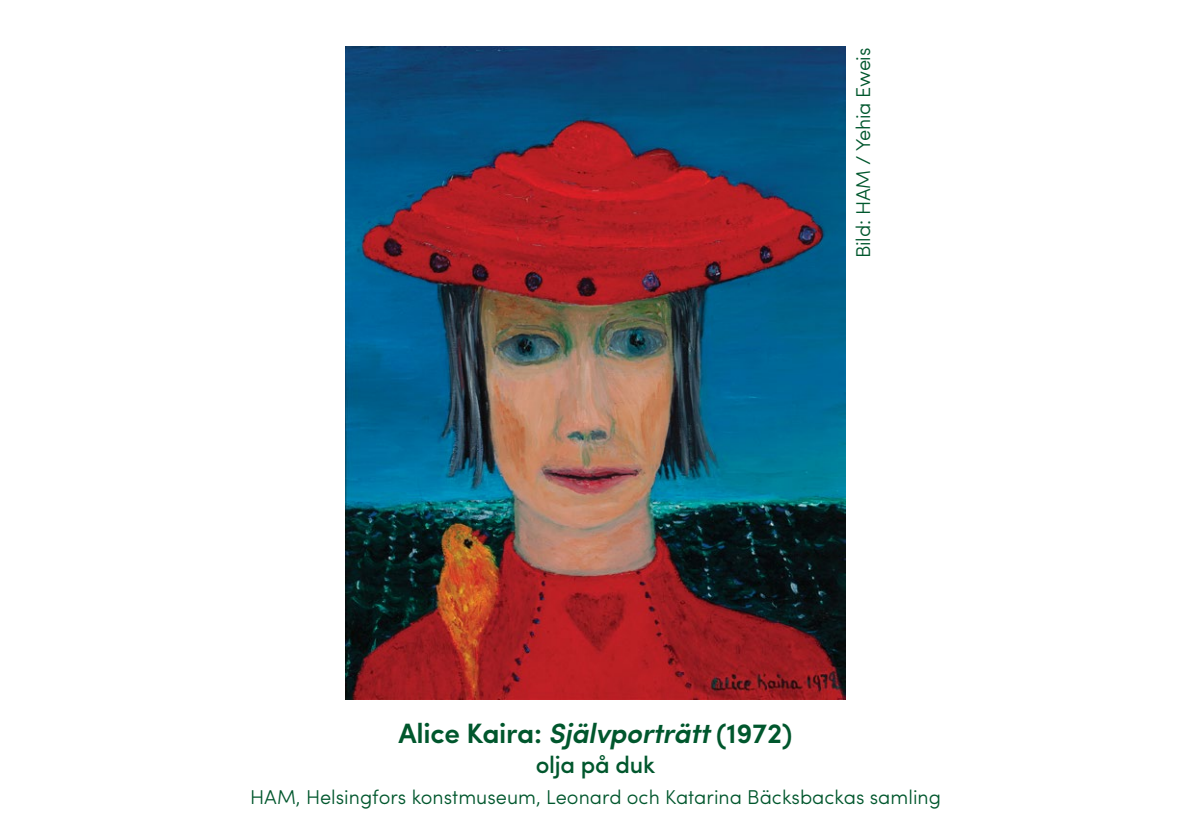
<style>
.page{position:relative;width:1191px;height:840px;background:#fff}
.page>*{position:absolute;margin:0;border:0;box-sizing:border-box;transform-origin:0 0}
.t1{font:600 28px "Sofia Pro";letter-spacing:-.01em;color:#00572d}
.t2{font:500 24px "Sofia Pro";letter-spacing:-.01em;color:#00572d}
.t3{font:300 20px "Sofia Pro";color:#00572d}
.s1{font-style:italic}
</style>
<div class="page">
<img style="left:346px;top:47px;width:499px;height:652px">
<p class="t3" style="left:848px;top:258px;width:212px;rotate:-90deg">Bild: HAM / Yehia Eweis</p>
<h1 class="t1" style="left:398px;top:712px;width:395px">Alice Kaira: <span class="s1">Självporträtt</span> (1972)</h1>
<p class="t2" style="left:536px;top:746px;width:121px">olja på duk</p>
<p class="t3" style="left:250px;top:781px;width:692px">HAM, Helsingfors konstmuseum, Leonard och Katarina Bäcksbackas samling</p>
</div>
